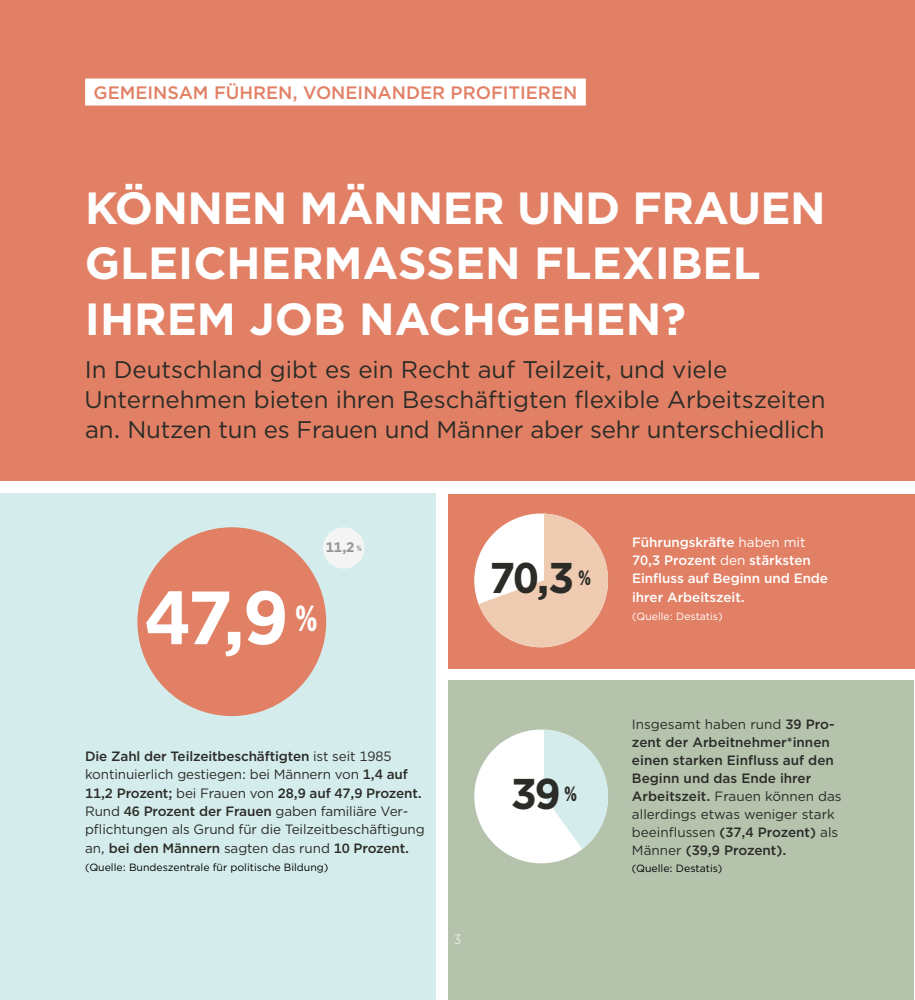
<style>
.page{position:relative;width:915px;height:1000px;background:#fff}
.page>*{position:absolute;margin:0;border:0;box-sizing:border-box;transform-origin:0 0}
.t1{font:700 75.15px "Gotham";color:#fff}
.t2{font:700 45px/55.5px "Gotham";color:#fff}
.t3{font:700 42.9px "Gotham";color:#2b2b27}
.t4{font:24px/30px "Gotham";color:#2b2b27}
.t5{font:500 18px "Gotham";color:#e28065}
.t6{font:700 13.95px "Gotham";color:#959593}
.t7{font:13.5px/18.3px "Gotham";letter-spacing:-.01em;color:#2b2b27}
.t8{font:500 13.5px/18px "Gotham";color:#2b2b27}
.t9{font:500 13.5px/18.3px "Gotham";letter-spacing:-.005em;color:#fff}
.t10{font:300 13.5px "Gotham Narrow";color:#fff}
.t11{font:10.5px "Gotham";color:#000}
.t12{font:10.5px "Gotham";color:#fff}
.s1{font-weight:900;font-size:7.95px}
.s2{font-weight:500}
.s3{font-weight:400}
</style>
<div class="page">
<div style="left:0;top:493px;width:435px;height:506px;background:#d4edec"></div>
<div style="left:448px;top:494px;width:466px;height:175px;background:#e28065"></div>
<div style="left:448px;top:680px;width:466px;height:319px;background:#b5c3ad"></div>
<div style="left:0;top:0;width:914px;height:480px;background:#e28065"></div>
<div style="left:85px;top:78px;width:500px;height:27px;background:#fff"></div>
<div style="left:137px;top:527px;width:189px;height:188px;background:#e28065;border-radius:50%"></div>
<div style="left:323px;top:527px;width:41px;height:41px;background:#f4f4f4;border-radius:50%"></div>
<svg style="left:474px;top:513px;width:134px;height:134px"></svg>
<div style="left:474px;top:729px;width:133px;height:134px;background:#fff;border-radius:50%"></div>
<svg style="left:543px;top:729px;width:65px;height:134px"></svg>
<h3 class="t5" style="left:94px;top:81px;width:485px">GEMEINSAM FÜHREN, VONEINANDER PROFITIEREN</h3>
<h2 class="t2" style="left:85px;top:180px;width:742px">KÖNNEN MÄNNER UND FRAUEN<br>GLEICHERMASSEN FLEXIBEL<br>IHREM JOB NACHGEHEN?</h2>
<h3 class="t4" style="left:84px;top:354px;width:742px">In Deutschland gibt es ein Recht auf Teilzeit, und viele<br>Unternehmen bieten ihren Beschäftigten flexible Arbeitszeiten an. Nutzen tun es Frauen und Männer aber sehr unterschiedlich</h3>
<p class="t6" style="left:325px;top:537px;width:37px">11,2 <span class="s1">%</span></p>
<h1 class="t1" style="left:144px;top:567px;width:174px">47,9 <sup>%</sup></h1>
<h3 class="t3" style="left:489px;top:549px;width:103px">70,3 <sup>%</sup></h3>
<p class="t7" style="left:85px;top:746px;width:341px"><span class="s2">Die Zahl der Teilzeitbeschäftigten</span> ist seit 1985 kontinuierlich gestiegen: bei Männern von <span class="s2">1,4 auf 11,2 Prozent;</span> bei Frauen von <span class="s2">28,9 auf 47,9 Prozent.<br></span>Rund <span class="s2">46 Prozent der Frauen</span> gaben familiäre Ver&shy;pflichtungen als Grund für die Teilzeitbeschäftigung an, <span class="s2">bei den Männern</span> sagten das rund <span class="s2">10 Prozent.</span></p>
<p class="t11" style="left:85px;top:860px;width:245px">(Quelle: Bundeszentrale für politische Bildung)</p>
<p class="t10" style="left:454px;top:930px;width:8px">3</p>
<h3 class="t3" style="left:511px;top:765px;width:67px">39 <sup>%</sup></h3>
<p class="t9" style="left:632px;top:532px;width:197px">Führungskräfte <span class="s3">haben mit<br></span>70,3 Prozent <span class="s3">den</span> stärksten<br>Einfluss auf Beginn und Ende ihrer Arbeitszeit.</p>
<p class="t12" style="left:632px;top:609px;width:92px">(Quelle: Destatis)</p>
<p class="t8" style="left:631px;top:714px;width:211px"><span class="s3">Insgesamt haben rund</span> 39 Pro&shy;zent der Arbeitnehmer*innen einen starken Einfluss auf den<br>Beginn und das Ende ihrer<br>Arbeitszeit. <span class="s3">Frauen können das allerdings etwas weniger stark beeinflussen</span> (37,4 Prozent) <span class="s3">als<br>Männer</span> (39,9 Prozent).</p>
<p class="t11" style="left:631px;top:860px;width:92px">(Quelle: Destatis)</p>
</div>
